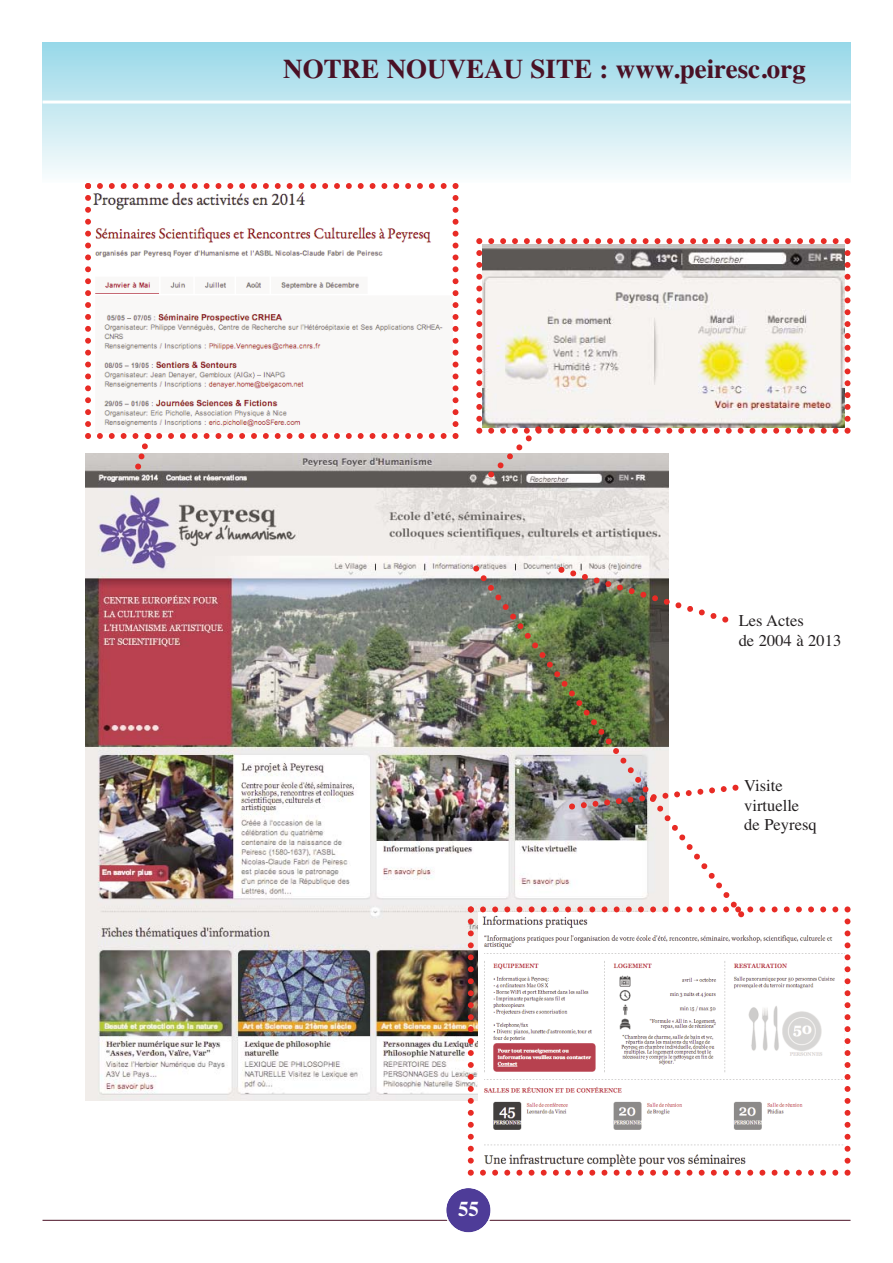
<style>
.page{position:relative;width:893px;height:1263px;background:#fff}
.page>*{position:absolute;margin:0;border:0;box-sizing:border-box;transform-origin:0 0}
.t1{font:700 27px "Times";color:#4a1125}
.t2{font:700 21px "Times";color:#fff}
.t3{font:16.5px/19.8px "Times";color:#231f20}
</style>
<div class="page">
<hr style="left:43px;top:1220px;width:807px;height:1px;background:#4a1125">
<svg style="left:445px;top:1188px;width:47px;height:45px"></svg>
<div style="left:43px;top:43px;width:807px;height:140px;background:linear-gradient(to bottom,#98d8e8,#fafcfc)"></div>
<hr style="left:43px;top:101px;width:807px;height:3px;background:#fff">
<img style="left:85px;top:454px;width:583px;height:646px">
<svg style="left:85px;top:183px;width:373px;height:287px"></svg>
<svg style="left:476px;top:238px;width:374px;height:245px"></svg>
<img style="left:468px;top:560px;width:271px;height:346px">
<svg style="left:473px;top:565px;width:6px;height:7px"></svg>
<svg style="left:468px;top:906px;width:382px;height:270px"></svg>
<img style="left:554px;top:562px;width:174px;height:63px">
<img style="left:565px;top:782px;width:173px;height:31px">
<h1 class="t1" style="left:283px;top:59px;width:524px">NOTRE NOUVEAU SITE : www.peiresc.org</h1>
<p class="t3" style="left:739px;top:612px;width:104px">Les Actes<br>de 2004 à 2013</p>
<p class="t2" style="left:458px;top:1201px;width:22px">55</p>
<p class="t3" style="left:744px;top:777px;width:74px">Visite virtuelle de Peyresq</p>
</div>
